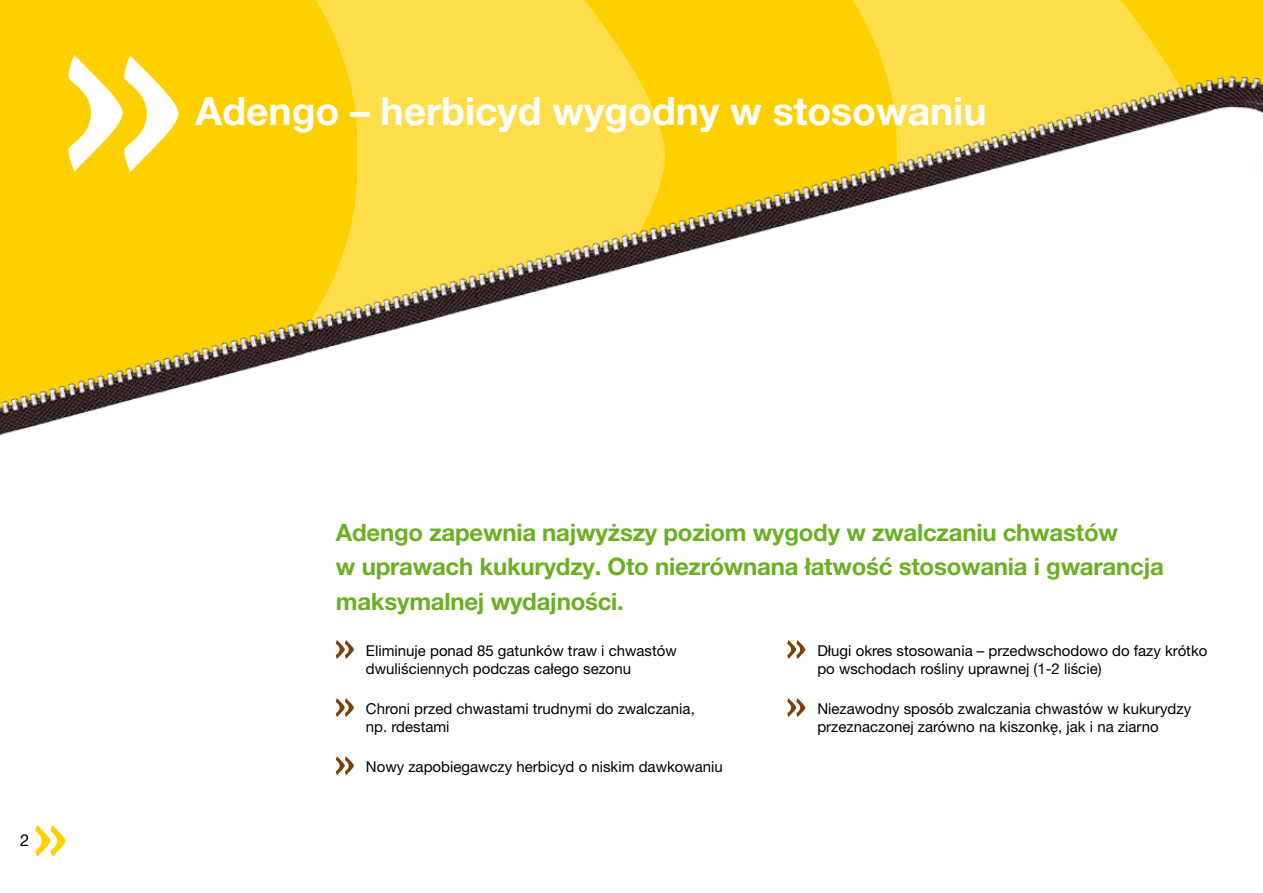
<style>
.page{position:relative;width:1263px;height:893px;background:#fff}
.page>*{position:absolute;margin:0;border:0;box-sizing:border-box;transform-origin:0 0}
.t1{font:700 39px "Helvetica Neue LT Pro";color:#fff}
.t2{font:700 24px/34.5px "Helvetica Neue LT Pro";letter-spacing:-.01em;color:#6ab023}
.t3{font:16.5px "Helvetica Neue LT Pro";color:#000}
.t4{font:15px/18px "Helvetica Neue LT Pro";color:#000}
</style>
<div class="page">
<img style="left:0;top:0;width:1263px;height:857px">
<svg style="left:65px;top:55px;width:114px;height:117px"></svg>
<svg style="left:335px;top:640px;width:19px;height:19px"></svg>
<svg style="left:335px;top:698px;width:19px;height:19px"></svg>
<svg style="left:335px;top:756px;width:19px;height:19px"></svg>
<svg style="left:787px;top:640px;width:18px;height:19px"></svg>
<svg style="left:787px;top:698px;width:18px;height:19px"></svg>
<p class="t3" style="left:20px;top:830px;width:11px">2</p>
<h1 class="t1" style="left:196px;top:86px;width:792px">Adengo – herbicyd wygodny w stosowaniu</h1>
<h2 class="t2" style="left:336px;top:514px;width:829px">Adengo zapewnia najwyższy poziom wygody w zwalczaniu chwastów<br>w uprawach kukurydzy. Oto niezrównana łatwość stosowania i gwarancja maksymalnej wydajności.</h2>
<p class="t4" style="left:366px;top:641px;width:312px">Eliminuje ponad 85 gatunków traw i chwastów dwuliściennych podczas całego sezonu</p>
<p class="t4" style="left:366px;top:699px;width:330px">Chroni przed chwastami trudnymi do zwalczania, np. rdestami</p>
<p class="t4" style="left:366px;top:757px;width:358px">Nowy zapobiegawczy herbicyd o niskim dawkowaniu</p>
<p class="t4" style="left:817px;top:641px;width:391px">Długi okres stosowania – przedwschodowo do fazy krótko po wschodach rośliny uprawnej (1-2 liście)</p>
<p class="t4" style="left:817px;top:699px;width:375px">Niezawodny sposób zwalczania chwastów w kukurydzy przeznaczonej zarówno na kiszonkę, jak i na ziarno</p>
</div>
